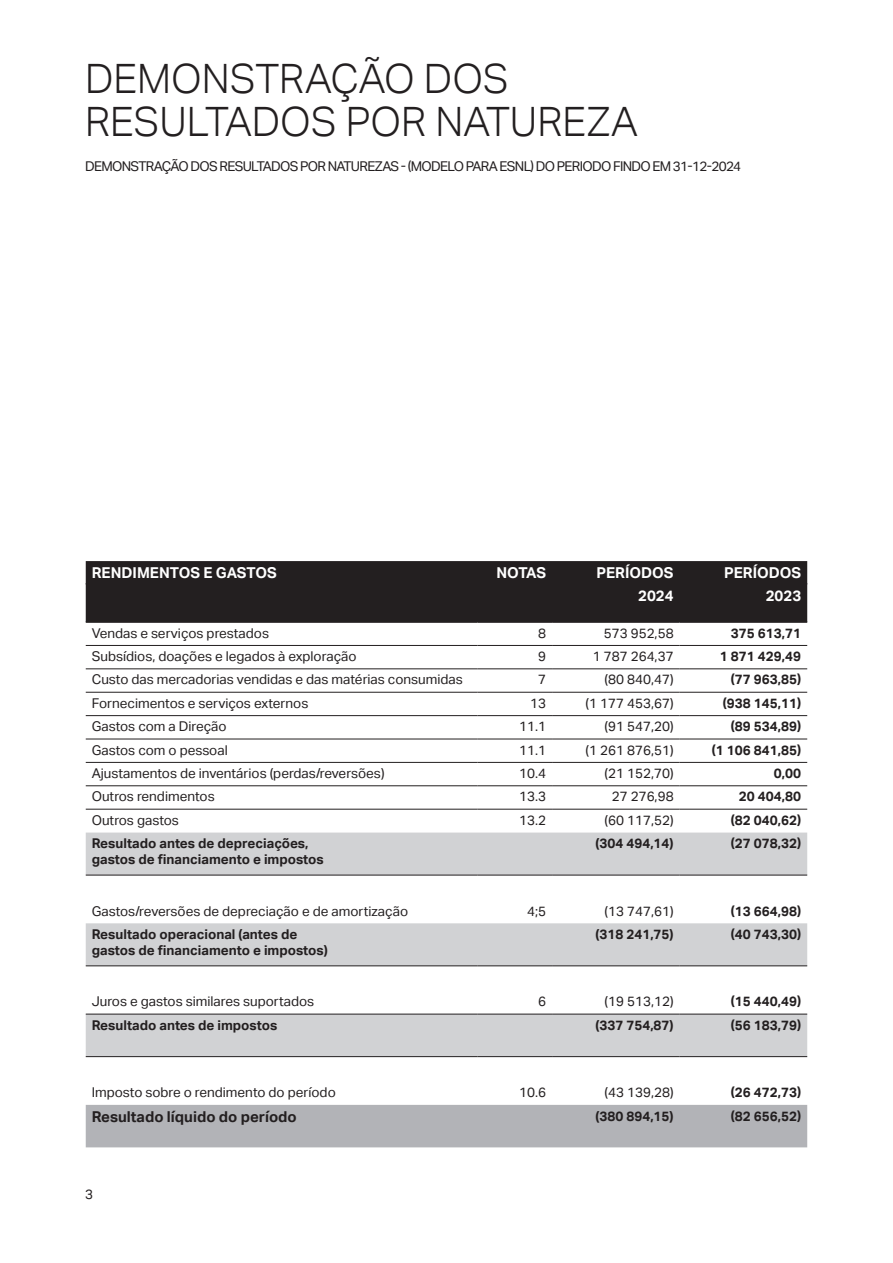
<style>
.page{position:relative;width:893px;height:1263px;background:#fff}
.page>*{position:absolute;margin:0;border:0;box-sizing:border-box;transform-origin:0 0}
.t1{font:300 40.5px "Aktiv Grotesk";color:#231f20}
.t2{font:700 15px "Aktiv Grotesk";color:#fff}
.t3{font:700 15px "Aktiv Grotesk";color:#231f20}
.t4{font:13.5px "Aktiv Grotesk";color:#231f20}
.t5{font:700 13.5px "Aktiv Grotesk";color:#231f20}
.t6{font:13.5px "Aktiv Grotesk";letter-spacing:-.05em;color:#231f20}
</style>
<div class="page">
<div style="left:86px;top:561px;width:721px;height:60px;background:#231f20"></div>
<svg style="left:86px;top:832px;width:721px;height:224px;fill:#d1d2d4"></svg>
<div style="left:86px;top:1105px;width:721px;height:42px;background:#b2b3b7"></div>
<hr style="left:86px;top:583px;width:392px;height:1px;background:#231f20">
<hr style="left:478px;top:583px;width:74px;height:1px;background:#231f20">
<hr style="left:552px;top:583px;width:128px;height:1px;background:#231f20">
<hr style="left:680px;top:583px;width:127px;height:1px;background:#231f20">
<hr style="left:86px;top:621px;width:392px;height:2px;background:#231f20">
<hr style="left:478px;top:621px;width:74px;height:2px;background:#231f20">
<hr style="left:552px;top:621px;width:128px;height:2px;background:#231f20">
<hr style="left:680px;top:621px;width:127px;height:2px;background:#231f20">
<hr style="left:86px;top:645px;width:392px;height:1px;background:#231f20">
<hr style="left:478px;top:645px;width:74px;height:1px;background:#231f20">
<hr style="left:552px;top:645px;width:128px;height:1px;background:#231f20">
<hr style="left:680px;top:645px;width:127px;height:1px;background:#231f20">
<hr style="left:86px;top:669px;width:392px;height:1px;background:#231f20">
<hr style="left:478px;top:669px;width:74px;height:1px;background:#231f20">
<hr style="left:552px;top:669px;width:128px;height:1px;background:#231f20">
<hr style="left:680px;top:669px;width:127px;height:1px;background:#231f20">
<hr style="left:86px;top:692px;width:392px;height:1px;background:#231f20">
<hr style="left:478px;top:692px;width:74px;height:1px;background:#231f20">
<hr style="left:552px;top:692px;width:128px;height:1px;background:#231f20">
<hr style="left:680px;top:692px;width:127px;height:1px;background:#231f20">
<hr style="left:86px;top:715px;width:392px;height:1px;background:#231f20">
<hr style="left:478px;top:715px;width:74px;height:1px;background:#231f20">
<hr style="left:552px;top:715px;width:128px;height:1px;background:#231f20">
<hr style="left:680px;top:715px;width:127px;height:1px;background:#231f20">
<hr style="left:86px;top:739px;width:392px;height:1px;background:#231f20">
<hr style="left:478px;top:739px;width:74px;height:1px;background:#231f20">
<hr style="left:552px;top:739px;width:128px;height:1px;background:#231f20">
<hr style="left:680px;top:739px;width:127px;height:1px;background:#231f20">
<hr style="left:86px;top:762px;width:392px;height:1px;background:#231f20">
<hr style="left:478px;top:762px;width:74px;height:1px;background:#231f20">
<hr style="left:552px;top:762px;width:128px;height:1px;background:#231f20">
<hr style="left:680px;top:762px;width:127px;height:1px;background:#231f20">
<hr style="left:86px;top:785px;width:392px;height:1px;background:#231f20">
<hr style="left:478px;top:785px;width:74px;height:1px;background:#231f20">
<hr style="left:552px;top:785px;width:128px;height:1px;background:#231f20">
<hr style="left:680px;top:785px;width:127px;height:1px;background:#231f20">
<hr style="left:86px;top:809px;width:392px;height:1px;background:#231f20">
<hr style="left:478px;top:809px;width:74px;height:1px;background:#231f20">
<hr style="left:552px;top:809px;width:128px;height:1px;background:#231f20">
<hr style="left:680px;top:809px;width:127px;height:1px;background:#231f20">
<hr style="left:86px;top:875px;width:392px;height:1px;background:#231f20">
<hr style="left:478px;top:875px;width:74px;height:1px;background:#231f20">
<hr style="left:552px;top:875px;width:128px;height:1px;background:#231f20">
<hr style="left:680px;top:875px;width:127px;height:1px;background:#231f20">
<hr style="left:86px;top:965px;width:392px;height:1px;background:#231f20">
<hr style="left:478px;top:965px;width:74px;height:1px;background:#231f20">
<hr style="left:552px;top:965px;width:128px;height:1px;background:#231f20">
<hr style="left:680px;top:965px;width:127px;height:1px;background:#231f20">
<hr style="left:86px;top:1014px;width:392px;height:1px;background:#231f20">
<hr style="left:478px;top:1014px;width:74px;height:1px;background:#231f20">
<hr style="left:552px;top:1014px;width:128px;height:1px;background:#231f20">
<hr style="left:680px;top:1014px;width:127px;height:1px;background:#231f20">
<hr style="left:86px;top:1056px;width:392px;height:1px;background:#231f20">
<hr style="left:478px;top:1056px;width:74px;height:1px;background:#231f20">
<hr style="left:552px;top:1056px;width:128px;height:1px;background:#231f20">
<hr style="left:680px;top:1056px;width:127px;height:1px;background:#231f20">
<p class="t1" style="left:85px;top:55px;width:425px">DEMONSTRAÇÃO DOS</p>
<p class="t1" style="left:85px;top:99px;width:554px">RESULTADOS POR NATUREZA</p>
<p class="t6" style="left:85px;top:158px;width:658px">DEMONSTRAÇÃO DOS RESULTADOS POR NATUREZAS - (MODELO PARA ESNL) DO PERIODO FINDO EM 31-12-2024</p>
<p class="t2" style="left:92px;top:564px;width:186px">RENDIMENTOS E GASTOS</p>
<p class="t2" style="left:496px;top:564px;width:51px">NOTAS</p>
<p class="t2" style="left:596px;top:564px;width:79px">PERÍODOS</p>
<p class="t2" style="left:724px;top:564px;width:79px">PERÍODOS</p>
<p class="t2" style="left:638px;top:586px;width:37px">2024</p>
<p class="t2" style="left:766px;top:586px;width:37px">2023</p>
<p class="t4" style="left:92px;top:625px;width:179px">Vendas e serviços prestados</p>
<p class="t4" style="left:538px;top:625px;width:9px">8</p>
<p class="t4" style="left:604px;top:625px;width:71px">573 952,58</p>
<p class="t5" style="left:731px;top:625px;width:72px">375 613,71</p>
<p class="t4" style="left:92px;top:648px;width:266px">Subsídios, doações e legados à exploração</p>
<p class="t4" style="left:538px;top:648px;width:9px">9</p>
<p class="t4" style="left:593px;top:648px;width:82px">1 787 264,37</p>
<p class="t5" style="left:720px;top:648px;width:83px">1 871 429,49</p>
<p class="t4" style="left:92px;top:672px;width:373px">Custo das mercadorias vendidas e das matérias consumidas</p>
<p class="t4" style="left:538px;top:672px;width:9px">7</p>
<p class="t4" style="left:605px;top:672px;width:71px">(80 840,47)</p>
<p class="t5" style="left:731px;top:672px;width:72px">(77 963,85)</p>
<p class="t4" style="left:92px;top:695px;width:218px">Fornecimentos e serviços externos</p>
<p class="t4" style="left:530px;top:695px;width:17px">13</p>
<p class="t4" style="left:586px;top:695px;width:90px">(1 177 453,67)</p>
<p class="t5" style="left:723px;top:695px;width:80px">(938 145,11)</p>
<p class="t4" style="left:92px;top:719px;width:136px">Gastos com a Direção</p>
<p class="t4" style="left:519px;top:719px;width:28px">11.1</p>
<p class="t4" style="left:605px;top:719px;width:71px">(91 547,20)</p>
<p class="t5" style="left:731px;top:719px;width:72px">(89 534,89)</p>
<p class="t4" style="left:92px;top:742px;width:137px">Gastos com o pessoal</p>
<p class="t4" style="left:519px;top:742px;width:28px">11.1</p>
<p class="t4" style="left:586px;top:742px;width:90px">(1 261 876,51)</p>
<p class="t5" style="left:712px;top:742px;width:91px">(1 106 841,85)</p>
<p class="t4" style="left:92px;top:765px;width:294px">Ajustamentos de inventários (perdas/reversões)</p>
<p class="t4" style="left:519px;top:765px;width:28px">10.4</p>
<p class="t4" style="left:605px;top:765px;width:71px">(21 152,70)</p>
<p class="t5" style="left:774px;top:765px;width:29px">0,00</p>
<p class="t4" style="left:92px;top:789px;width:124px">Outros rendimentos</p>
<p class="t4" style="left:519px;top:789px;width:28px">13.3</p>
<p class="t4" style="left:612px;top:789px;width:63px">27 276,98</p>
<p class="t5" style="left:739px;top:789px;width:64px">20 404,80</p>
<p class="t4" style="left:92px;top:812px;width:89px">Outros gastos</p>
<p class="t4" style="left:519px;top:812px;width:28px">13.2</p>
<p class="t4" style="left:605px;top:812px;width:71px">(60 117,52)</p>
<p class="t5" style="left:731px;top:812px;width:72px">(82 040,62)</p>
<p class="t5" style="left:92px;top:836px;width:218px">Resultado antes de depreciações,</p>
<p class="t5" style="left:92px;top:852px;width:234px">gastos de financiamento e impostos</p>
<p class="t5" style="left:595px;top:836px;width:80px">(304 494,14)</p>
<p class="t5" style="left:731px;top:836px;width:72px">(27 078,32)</p>
<p class="t4" style="left:92px;top:903px;width:318px">Gastos/reversões de depreciação e de amortização</p>
<p class="t4" style="left:527px;top:903px;width:21px">4;5</p>
<p class="t4" style="left:605px;top:903px;width:71px">(13 747,61)</p>
<p class="t5" style="left:731px;top:903px;width:72px">(13 664,98)</p>
<p class="t5" style="left:92px;top:926px;width:207px">Resultado operacional (antes de</p>
<p class="t5" style="left:92px;top:943px;width:238px">gastos de financiamento e impostos)</p>
<p class="t5" style="left:595px;top:926px;width:80px">(318 241,75)</p>
<p class="t5" style="left:731px;top:926px;width:72px">(40 743,30)</p>
<p class="t4" style="left:92px;top:994px;width:224px">Juros e gastos similares suportados</p>
<p class="t4" style="left:538px;top:994px;width:9px">6</p>
<p class="t4" style="left:605px;top:994px;width:71px">(19 513,12)</p>
<p class="t5" style="left:731px;top:994px;width:72px">(15 440,49)</p>
<p class="t5" style="left:92px;top:1017px;width:187px">Resultado antes de impostos</p>
<p class="t5" style="left:595px;top:1017px;width:80px">(337 754,87)</p>
<p class="t5" style="left:731px;top:1017px;width:72px">(56 183,79)</p>
<p class="t4" style="left:92px;top:1084px;width:246px">Imposto sobre o rendimento do período</p>
<p class="t4" style="left:519px;top:1084px;width:28px">10.6</p>
<p class="t4" style="left:605px;top:1084px;width:71px">(43 139,28)</p>
<p class="t5" style="left:731px;top:1084px;width:72px">(26 472,73)</p>
<p class="t3" style="left:92px;top:1107px;width:207px">Resultado líquido do período</p>
<p class="t5" style="left:595px;top:1108px;width:80px">(380 894,15)</p>
<p class="t5" style="left:731px;top:1108px;width:72px">(82 656,52)</p>
<p class="t4" style="left:85px;top:1187px;width:9px">3</p>
</div>
